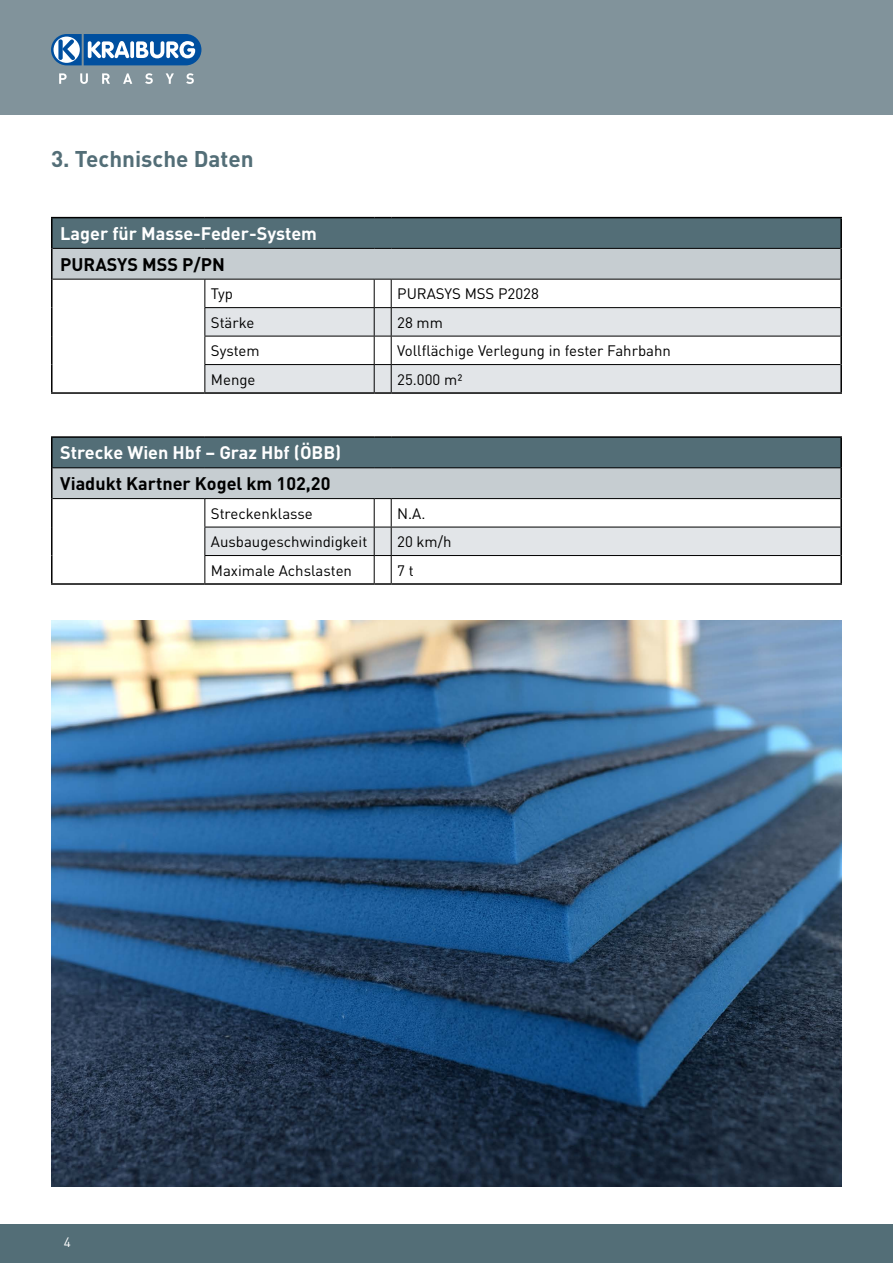
<style>
.page{position:relative;width:893px;height:1263px;background:#fff}
.page>*{position:absolute;margin:0;border:0;box-sizing:border-box;transform-origin:0 0}
.t1{font:700 22.5px "DIN Pro";color:#536e77}
.t2{font:700 18px "DIN Pro";color:#fff}
.t3{font:700 18px "DIN Pro";color:#000}
.t4{font:15px "DIN Pro";color:#000}
.t5{font:13.5px "DIN Pro";color:#fff}
</style>
<div class="page">
<div style="left:0;top:0;width:893px;height:115px;background:#81939b"></div>
<div style="left:0;top:1225px;width:893px;height:38px;background:#536e77"></div>
<svg style="left:51px;top:34px;width:150px;height:31px"></svg>
<div style="left:58px;top:39px;width:5px;height:21px;background:#004f9f;border-radius:2px"></div>
<svg style="left:59px;top:73px;width:135px;height:11px"></svg>
<div style="left:52px;top:218px;width:789px;height:30px;background:#536e77"></div>
<div style="left:52px;top:248px;width:789px;height:31px;background:#c6cdd1"></div>
<svg style="left:205px;top:308px;width:635px;height:84px;fill:#e2e5e8"></svg>
<hr style="left:51px;top:217px;width:154px;height:1px;background:#000">
<hr style="left:51px;top:218px;width:2px;height:30px;background:#000">
<hr style="left:205px;top:217px;width:169px;height:1px;background:#000">
<svg style="left:374px;top:217px;width:17px;height:1px"></svg>
<hr style="left:391px;top:217px;width:451px;height:1px;background:#000">
<hr style="left:840px;top:218px;width:2px;height:30px;background:#000">
<hr style="left:51px;top:248px;width:2px;height:31px;background:#000">
<hr style="left:840px;top:248px;width:2px;height:31px;background:#000">
<hr style="left:51px;top:279px;width:2px;height:29px;background:#000">
<hr style="left:840px;top:279px;width:2px;height:29px;background:#000">
<hr style="left:51px;top:308px;width:2px;height:28px;background:#000">
<hr style="left:840px;top:308px;width:2px;height:28px;background:#000">
<hr style="left:51px;top:336px;width:2px;height:29px;background:#000">
<hr style="left:840px;top:336px;width:2px;height:29px;background:#000">
<hr style="left:51px;top:365px;width:2px;height:27px;background:#000">
<hr style="left:840px;top:365px;width:2px;height:27px;background:#000">
<hr style="left:51px;top:392px;width:154px;height:2px;background:#000">
<hr style="left:205px;top:392px;width:169px;height:2px;background:#000">
<hr style="left:391px;top:392px;width:451px;height:2px;background:#000">
<hr style="left:53px;top:248px;width:152px;height:1px;background:#000">
<hr style="left:205px;top:248px;width:169px;height:1px;background:#000">
<svg style="left:374px;top:248px;width:17px;height:1px"></svg>
<hr style="left:391px;top:248px;width:449px;height:1px;background:#000">
<hr style="left:53px;top:279px;width:152px;height:1px;background:#000">
<hr style="left:205px;top:279px;width:169px;height:1px;background:#000">
<hr style="left:391px;top:279px;width:449px;height:1px;background:#000">
<hr style="left:204px;top:307px;width:170px;height:1px;background:#000">
<hr style="left:391px;top:307px;width:449px;height:1px;background:#000">
<hr style="left:204px;top:336px;width:170px;height:1px;background:#000">
<hr style="left:391px;top:336px;width:449px;height:1px;background:#000">
<hr style="left:204px;top:364px;width:170px;height:1px;background:#000">
<svg style="left:204px;top:279px;width:1px;height:113px"></svg>
<hr style="left:391px;top:364px;width:449px;height:1px;background:#000">
<svg style="left:374px;top:279px;width:18px;height:115px"></svg>
<div style="left:52px;top:437px;width:789px;height:31px;background:#536e77"></div>
<div style="left:52px;top:468px;width:789px;height:31px;background:#c6cdd1"></div>
<hr style="left:53px;top:467px;width:152px;height:1px;background:#000">
<hr style="left:205px;top:467px;width:169px;height:1px;background:#000">
<svg style="left:374px;top:467px;width:17px;height:1px"></svg>
<hr style="left:391px;top:467px;width:449px;height:1px;background:#000">
<hr style="left:53px;top:498px;width:152px;height:1px;background:#000">
<hr style="left:51px;top:436px;width:154px;height:2px;background:#000">
<hr style="left:51px;top:438px;width:2px;height:30px;background:#000">
<hr style="left:205px;top:436px;width:169px;height:2px;background:#000">
<svg style="left:374px;top:436px;width:17px;height:2px"></svg>
<hr style="left:391px;top:436px;width:451px;height:2px;background:#000">
<hr style="left:840px;top:438px;width:2px;height:30px;background:#000">
<hr style="left:51px;top:468px;width:2px;height:31px;background:#000">
<hr style="left:840px;top:468px;width:2px;height:31px;background:#000">
<hr style="left:51px;top:499px;width:2px;height:28px;background:#000">
<hr style="left:51px;top:527px;width:2px;height:28px;background:#000">
<hr style="left:51px;top:555px;width:2px;height:28px;background:#000">
<hr style="left:51px;top:583px;width:154px;height:2px;background:#000">
<hr style="left:840px;top:499px;width:2px;height:28px;background:#000">
<hr style="left:840px;top:527px;width:2px;height:28px;background:#000">
<hr style="left:840px;top:555px;width:2px;height:28px;background:#000">
<svg style="left:204px;top:498px;width:637px;height:87px"></svg>
<hr style="left:391px;top:583px;width:451px;height:2px;background:#000">
<img style="left:51px;top:620px;width:791px;height:566px">
<p class="t1" style="left:51px;top:143px;width:204px">3. Technische Daten</p>
<p class="t2" style="left:60px;top:221px;width:258px">Lager für Masse-Feder-System</p>
<p class="t3" style="left:60px;top:252px;width:166px">PURASYS MSS P/PN</p>
<p class="t4" style="left:211px;top:283px;width:24px">Typ</p>
<p class="t4" style="left:397px;top:283px;width:143px">PURASYS MSS P2028</p>
<p class="t4" style="left:211px;top:312px;width:45px">Stärke</p>
<p class="t4" style="left:397px;top:312px;width:47px">28 mm</p>
<p class="t4" style="left:211px;top:340px;width:50px">System</p>
<p class="t4" style="left:397px;top:340px;width:275px">Vollflächige Verlegung in fester Fahrbahn</p>
<p class="t4" style="left:211px;top:369px;width:46px">Menge</p>
<p class="t4" style="left:397px;top:369px;width:67px">25.000 m²</p>
<p class="t2" style="left:60px;top:441px;width:283px">Strecke Wien Hbf – Graz Hbf (ÖBB)</p>
<p class="t3" style="left:60px;top:471px;width:272px">Viadukt Kartner Kogel km 102,20</p>
<p class="t4" style="left:211px;top:503px;width:103px">Streckenklasse</p>
<p class="t4" style="left:397px;top:503px;width:30px">N.A.</p>
<p class="t4" style="left:211px;top:531px;width:158px">Ausbaugeschwindigkeit</p>
<p class="t4" style="left:397px;top:531px;width:56px">20 km/h</p>
<p class="t4" style="left:211px;top:560px;width:143px">Maximale Achslasten</p>
<p class="t4" style="left:397px;top:560px;width:18px">7 t</p>
<p class="t5" style="left:64px;top:1233px;width:9px">4</p>
</div>
